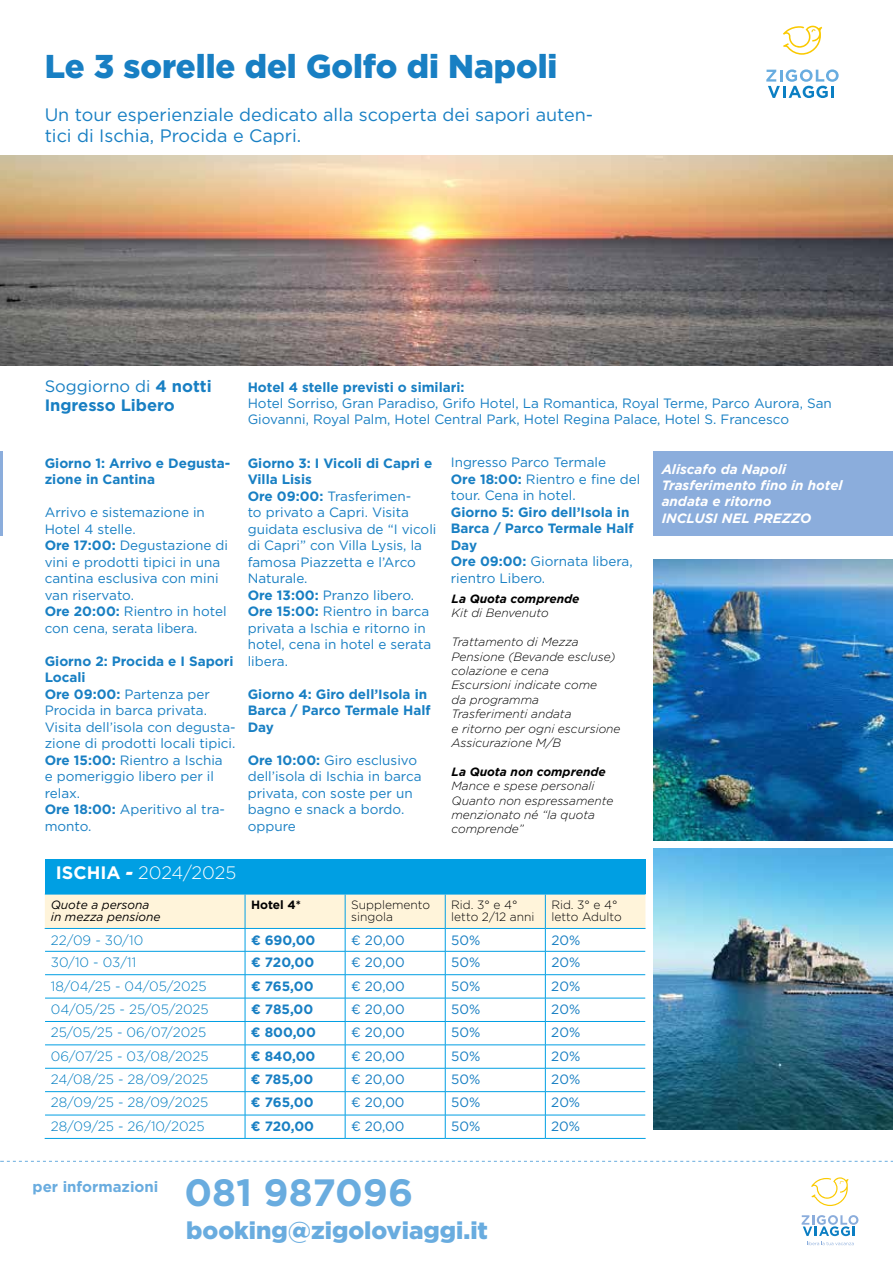
<style>
.page{position:relative;width:893px;height:1263px;background:#fff}
.page>*{position:absolute;margin:0;border:0;box-sizing:border-box;transform-origin:0 0}
.t1{font:700 37.95px "Gotham Pro";color:#69acdf}
.t2{font:900 33px "Gotham Pro";color:#187fc3}
.t3{font:900 24.15px "Gotham Pro";color:#69acdf}
.t4{font:18px/21.6px "Gotham Pro";color:#187fc3}
.t5{font:300 18px "Gotham Pro";letter-spacing:-.005em;color:#fff}
.t6{font:700 16.5px/19.8px "Gotham Pro";color:#187fc3}
.t7{font:700 15px "Gotham Pro";color:#69acdf}
.t8{font:13.5px/16.5px "Gotham Pro";color:#187fc3}
.t9{font:700 13.5px/16.5px "Gotham Pro";color:#187fc3}
.t10{font:300 13.5px "Gotham Pro";color:#007dc2}
.t11{font:italic 700 13.5px/16.2px "Gotham Pro";color:#fff}
.t12{font:italic 300 12px/14.4px "Gotham Pro";color:#000}
.t13{font:300 12px/12px "Gotham Pro";color:#000}
.t14{font:italic 700 12px "Gotham Pro";color:#000}
.t15{font:italic 12px/12px "Gotham Pro";color:#000}
.t16{font:700 12px "Gotham Pro";color:#000}
.s1{font-weight:400}
.s2{font-weight:700}
.s3{font-weight:900;font-style:italic}
</style>
<div class="page">
<hr style="left:0;top:451px;width:3px;height:85px;background:#8baddc">
<svg style="left:811px;top:1177px;width:38px;height:29px"></svg>
<svg style="left:802px;top:1215px;width:56px;height:21px"></svg>
<svg style="left:807px;top:1242px;width:47px;height:3px"></svg>
<svg style="left:0;top:1161px;width:893px;height:1px"></svg>
<img style="left:653px;top:848px;width:240px;height:282px">
<img style="left:653px;top:559px;width:240px;height:281px">
<svg style="left:766px;top:69px;width:73px;height:29px"></svg>
<svg style="left:783px;top:26px;width:39px;height:29px"></svg>
<img style="left:0;top:155px;width:893px;height:210px">
<div style="left:45px;top:860px;width:600px;height:34px;background:#009fe3"></div>
<svg style="left:45px;top:894px;width:601px;height:244px"></svg>
<hr style="left:45px;top:1138px;width:200px;height:1px;background:#009fe3">
<hr style="left:245px;top:1138px;width:100px;height:1px;background:#009fe3">
<hr style="left:345px;top:1138px;width:100px;height:1px;background:#009fe3">
<hr style="left:445px;top:1138px;width:100px;height:1px;background:#009fe3">
<hr style="left:545px;top:1138px;width:101px;height:1px;background:#009fe3">
<div style="left:653px;top:451px;width:240px;height:85px;background:#8baddc"></div>
<h2 class="t2" style="left:45px;top:54px;width:514px">Le 3 sorelle del Golfo di Napoli</h2>
<h3 class="t4" style="left:45px;top:105px;width:550px">Un tour esperienziale dedicato alla scoperta dei sapori auten&shy;tici di Ischia, Procida e Capri.</h3>
<p class="t6" style="left:45px;top:377px;width:169px"><span class="s1">Soggiorno di</span> 4 notti<br>Ingresso Libero</p>
<p class="t9" style="left:248px;top:379px;width:218px">Hotel 4 stelle previsti o similari:</p>
<p class="t8" style="left:248px;top:396px;width:586px">Hotel Sorriso, Gran Paradiso, Grifo Hotel, La Romantica, Royal Terme, Parco Aurora, San<br>Giovanni, Royal Palm, Hotel Central Park, Hotel Regina Palace, Hotel S. Francesco</p>
<p class="t9" style="left:45px;top:455px;width:187px">Giorno 1: Arrivo e Degusta&shy;zione in Cantina</p>
<p class="t8" style="left:45px;top:505px;width:185px">Arrivo e sistemazione in<br>Hotel 4 stelle.<br><span class="s2">Ore 17:00:</span> Degustazione di vini e prodotti tipici in una cantina esclusiva con mini van riservato.<br><span class="s2">Ore 20:00:</span> Rientro in hotel con cena, serata libera.</p>
<p class="t8" style="left:45px;top:653px;width:192px"><span class="s2">Giorno 2: Procida e I Sapori<br>Locali<br>Ore 09:00:</span> Partenza per<br>Procida in barca privata.<br>Visita dell’isola con degusta&shy;zione di prodotti locali tipici.<br><span class="s2">Ore 15:00:</span> Rientro a Ischia<br>e pomeriggio libero per il relax.<br><span class="s2">Ore 18:00:</span> Aperitivo al tra&shy;monto.</p>
<p class="t8" style="left:248px;top:455px;width:190px"><span class="s2">Giorno 3: I Vicoli di Capri e<br>Villa Lisis<br>Ore 09:00:</span> Trasferimen-<br>to privato a Capri. Visita guidata esclusiva de “I vicoli di Capri” con Villa Lysis, la famosa Piazzetta e l’Arco<br>Naturale.<br><span class="s2">Ore 13:00:</span> Pranzo libero.<br><span class="s2">Ore 15:00:</span> Rientro in barca privata a Ischia e ritorno in hotel, cena in hotel e serata libera.</p>
<p class="t9" style="left:248px;top:686px;width:184px">Giorno 4: Giro dell’Isola in<br>Barca / Parco Termale Half<br>Day</p>
<p class="t8" style="left:248px;top:752px;width:175px"><span class="s2">Ore 10:00:</span> Giro esclusivo dell’isola di Ischia in barca privata, con soste per un bagno e snack a bordo. oppure</p>
<p class="t8" style="left:451px;top:455px;width:191px">Ingresso Parco Termale<br><span class="s2">Ore 18:00:</span> Rientro e fine del tour. Cena in hotel.</p>
<p class="t9" style="left:451px;top:505px;width:184px">Giorno 5: Giro dell’Isola in<br>Barca / Parco Termale Half<br>Day<br>Ore 09:00: <span class="s1">Giornata libera, rientro Libero.</span></p>
<p class="t14" style="left:452px;top:594px;width:130px">La Quota comprende</p>
<p class="t12" style="left:452px;top:607px;width:99px">Kit di Benvenuto</p>
<p class="t12" style="left:452px;top:636px;width:171px">Trattamento di Mezza<br>Pensione (Bevande escluse) colazione e cena<br>Escursioni indicate come<br>da programma<br>Trasferimenti andata<br>e ritorno per ogni escursione<br>Assicurazione M/B</p>
<p class="t14" style="left:452px;top:767px;width:156px">La Quota non comprende</p>
<p class="t12" style="left:452px;top:780px;width:163px">Mance e spese personali<br>Quanto non espressamente menzionato né “la quota comprende”</p>
<h3 class="t5" style="left:56px;top:866px;width:182px"><span class="s2">ISCHIA</span> <span class="s3">-</span> 2024/2025</h3>
<p class="t15" style="left:51px;top:900px;width:111px">Quote a persona in mezza pensione</p>
<p class="t16" style="left:251px;top:900px;width:51px">Hotel 4*</p>
<p class="t13" style="left:351px;top:899px;width:80px">Supplemento singola</p>
<p class="t13" style="left:451px;top:899px;width:85px">Rid. 3° e 4° letto 2/12 anni</p>
<p class="t13" style="left:551px;top:899px;width:72px">Rid. 3° e 4° letto Adulto</p>
<p class="t10" style="left:51px;top:935px;width:94px">22/09 - 30/10</p>
<p class="t9" style="left:251px;top:932px;width:66px">€ 690,00</p>
<p class="t8" style="left:351px;top:932px;width:55px">€ 20,00</p>
<p class="t8" style="left:451px;top:932px;width:31px">50%</p>
<p class="t8" style="left:551px;top:932px;width:30px">20%</p>
<p class="t10" style="left:51px;top:957px;width:87px">30/10 - 03/11</p>
<p class="t9" style="left:251px;top:955px;width:65px">€ 720,00</p>
<p class="t8" style="left:351px;top:955px;width:55px">€ 20,00</p>
<p class="t8" style="left:451px;top:955px;width:31px">50%</p>
<p class="t8" style="left:551px;top:955px;width:30px">20%</p>
<p class="t10" style="left:51px;top:981px;width:157px">18/04/25 - 04/05/2025</p>
<p class="t9" style="left:251px;top:978px;width:64px">€ 765,00</p>
<p class="t8" style="left:351px;top:978px;width:55px">€ 20,00</p>
<p class="t8" style="left:451px;top:978px;width:31px">50%</p>
<p class="t8" style="left:551px;top:978px;width:30px">20%</p>
<p class="t10" style="left:51px;top:1004px;width:159px">04/05/25 - 25/05/2025</p>
<p class="t9" style="left:251px;top:1002px;width:64px">€ 785,00</p>
<p class="t8" style="left:351px;top:1002px;width:55px">€ 20,00</p>
<p class="t8" style="left:451px;top:1002px;width:31px">50%</p>
<p class="t8" style="left:551px;top:1002px;width:30px">20%</p>
<p class="t10" style="left:51px;top:1027px;width:157px">25/05/25 - 06/07/2025</p>
<p class="t9" style="left:251px;top:1025px;width:67px">€ 800,00</p>
<p class="t8" style="left:351px;top:1025px;width:55px">€ 20,00</p>
<p class="t8" style="left:451px;top:1025px;width:31px">50%</p>
<p class="t8" style="left:551px;top:1025px;width:30px">20%</p>
<p class="t10" style="left:51px;top:1051px;width:159px">06/07/25 - 03/08/2025</p>
<p class="t9" style="left:251px;top:1048px;width:66px">€ 840,00</p>
<p class="t8" style="left:351px;top:1048px;width:55px">€ 20,00</p>
<p class="t8" style="left:451px;top:1048px;width:31px">50%</p>
<p class="t8" style="left:551px;top:1048px;width:30px">20%</p>
<p class="t10" style="left:51px;top:1074px;width:159px">24/08/25 - 28/09/2025</p>
<p class="t9" style="left:251px;top:1072px;width:64px">€ 785,00</p>
<p class="t8" style="left:351px;top:1072px;width:55px">€ 20,00</p>
<p class="t8" style="left:451px;top:1072px;width:31px">50%</p>
<p class="t8" style="left:551px;top:1072px;width:30px">20%</p>
<p class="t10" style="left:51px;top:1097px;width:159px">28/09/25 - 28/09/2025</p>
<p class="t9" style="left:251px;top:1095px;width:64px">€ 765,00</p>
<p class="t8" style="left:351px;top:1095px;width:55px">€ 20,00</p>
<p class="t8" style="left:451px;top:1095px;width:31px">50%</p>
<p class="t8" style="left:551px;top:1095px;width:30px">20%</p>
<p class="t10" style="left:51px;top:1121px;width:155px">28/09/25 - 26/10/2025</p>
<p class="t9" style="left:251px;top:1119px;width:65px">€ 720,00</p>
<p class="t8" style="left:351px;top:1119px;width:55px">€ 20,00</p>
<p class="t8" style="left:451px;top:1119px;width:31px">50%</p>
<p class="t8" style="left:551px;top:1119px;width:30px">20%</p>
<p class="t7" style="left:33px;top:1181px;width:127px">per informazioni</p>
<h1 class="t1" style="left:184px;top:1178px;width:230px">081 987096</h1>
<h3 class="t3" style="left:186px;top:1221px;width:303px">booking@zigoloviaggi.it</h3>
<p class="t11" style="left:662px;top:462px;width:182px">Aliscafo da Napoli<br>Trasferimento fino in hotel andata e ritorno<br>INCLUSI NEL PREZZO</p>
</div>
